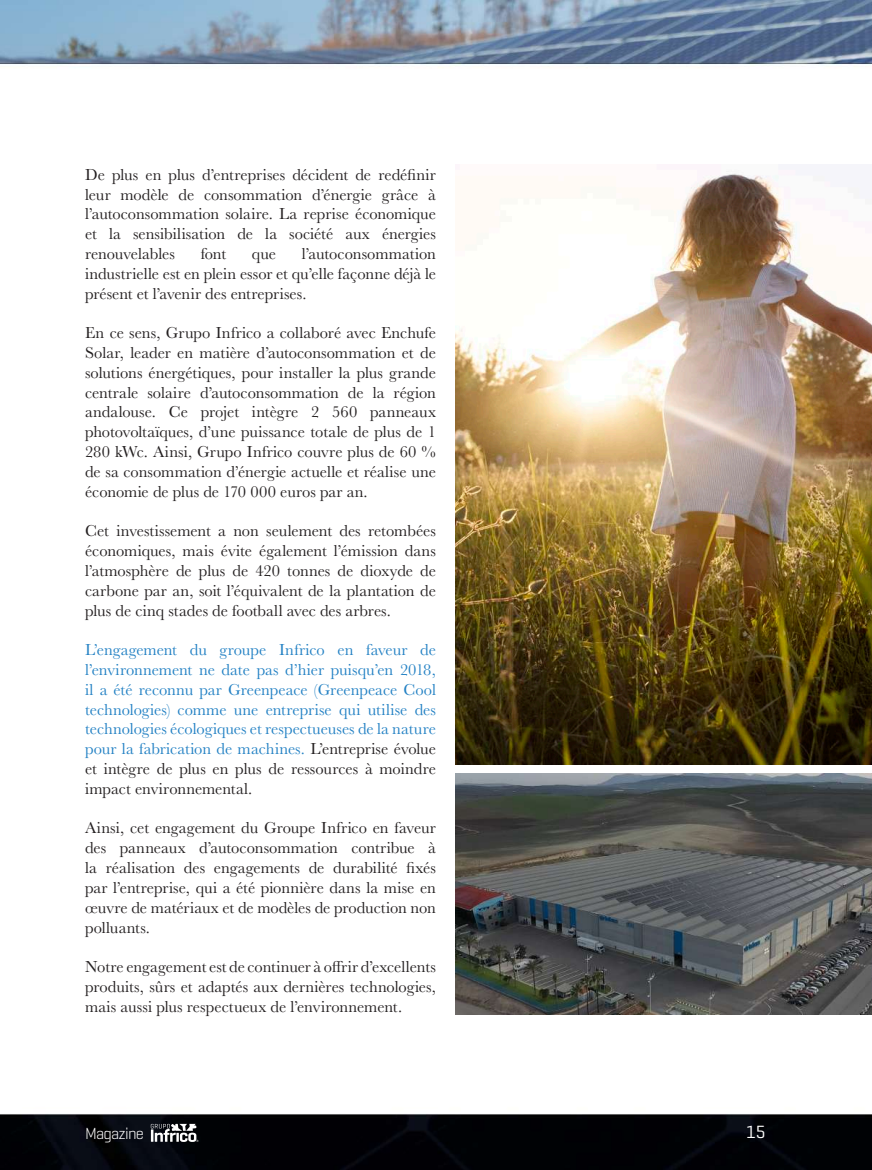
<style>
.page{position:relative;width:872px;height:1170px;background:#fff}
.page>*{position:absolute;margin:0;border:0;box-sizing:border-box;transform-origin:0 0}
.t1{font:18px "Geogrotesque";color:#fff}
.t2{font:16.5px/19.8px "Baskerville";color:#231f20;text-align:justify}
.t3{font:16.5px/19.8px "Baskerville";color:#2381c4;text-align:justify}
.t4{font:300 16.35px "Geogrotesque";letter-spacing:-.05em;color:#fff}
.s1{color:#231f20}
</style>
<div class="page">
<img style="left:0;top:0;width:872px;height:1169px">
<svg style="left:151px;top:1123px;width:47px;height:19px"></svg>
<img style="left:455px;top:165px;width:417px;height:600px">
<img style="left:455px;top:773px;width:417px;height:241px">
<p class="t2" style="left:85px;top:165px;width:352px">De plus en plus d’entreprises décident de redéfinir leur modèle de consommation d’énergie grâce à l’autoconsommation solaire. La reprise économique et la sensibilisation de la société aux énergies renouvelables</p>
<p class="t2" style="left:201px;top:244px;width:27px">font</p>
<p class="t2" style="left:252px;top:244px;width:26px">que</p>
<p class="t2" style="left:85px;top:244px;width:352px;text-indent:217px">l’autoconsommation industrielle est en plein essor et qu’elle façonne déjà le présent et l’avenir des entreprises.</p>
<p class="t2" style="left:85px;top:323px;width:352px">En ce sens, Grupo Infrico a collaboré avec Enchufe Solar, leader en matière d’autoconsommation et de solutions énergétiques, pour installer la plus grande centrale solaire d’autoconsommation de la région andalouse. Ce projet intègre 2 560 panneaux photovoltaïques, d’une puissance totale de plus de 1<br>280 kWc. Ainsi, Grupo Infrico couvre plus de 60 % de sa consommation d’énergie actuelle et réalise une économie de plus de 170 000 euros par an.</p>
<p class="t2" style="left:85px;top:521px;width:352px">Cet investissement a non seulement des retombées économiques, mais évite également l’émission dans l’atmosphère de plus de 420 tonnes de dioxyde de carbone par an, soit l’équivalent de la plantation de plus de cinq stades de football avec des arbres.</p>
<p class="t3" style="left:85px;top:640px;width:352px">L’engagement du groupe Infrico en faveur de l’environnement ne date pas d’hier puisqu’en 2018, il a été reconnu par Greenpeace (Greenpeace Cool technologies) comme une entreprise qui utilise des technologies écologiques et respectueuses de la nature pour la fabrication de machines. <span class="s1">L’entreprise évolue et intègre de plus en plus de ressources à moindre impact environnemental.</span></p>
<p class="t2" style="left:85px;top:818px;width:352px">Ainsi, cet engagement du Groupe Infrico en faveur des panneaux d’autoconsommation contribue à la réalisation des engagements de durabilité fixés par l’entreprise, qui a été pionnière dans la mise en œuvre de matériaux et de modèles de production non polluants.</p>
<p class="t2" style="left:85px;top:957px;width:352px">Notre engagement est de continuer à offrir d’excellents produits, sûrs et adaptés aux dernières technologies, mais aussi plus respectueux de l’environnement.</p>
<p class="t4" style="left:85px;top:1122px;width:60px">Magazine</p>
<p class="t1" style="left:746px;top:1120px;width:21px">15</p>
</div>
